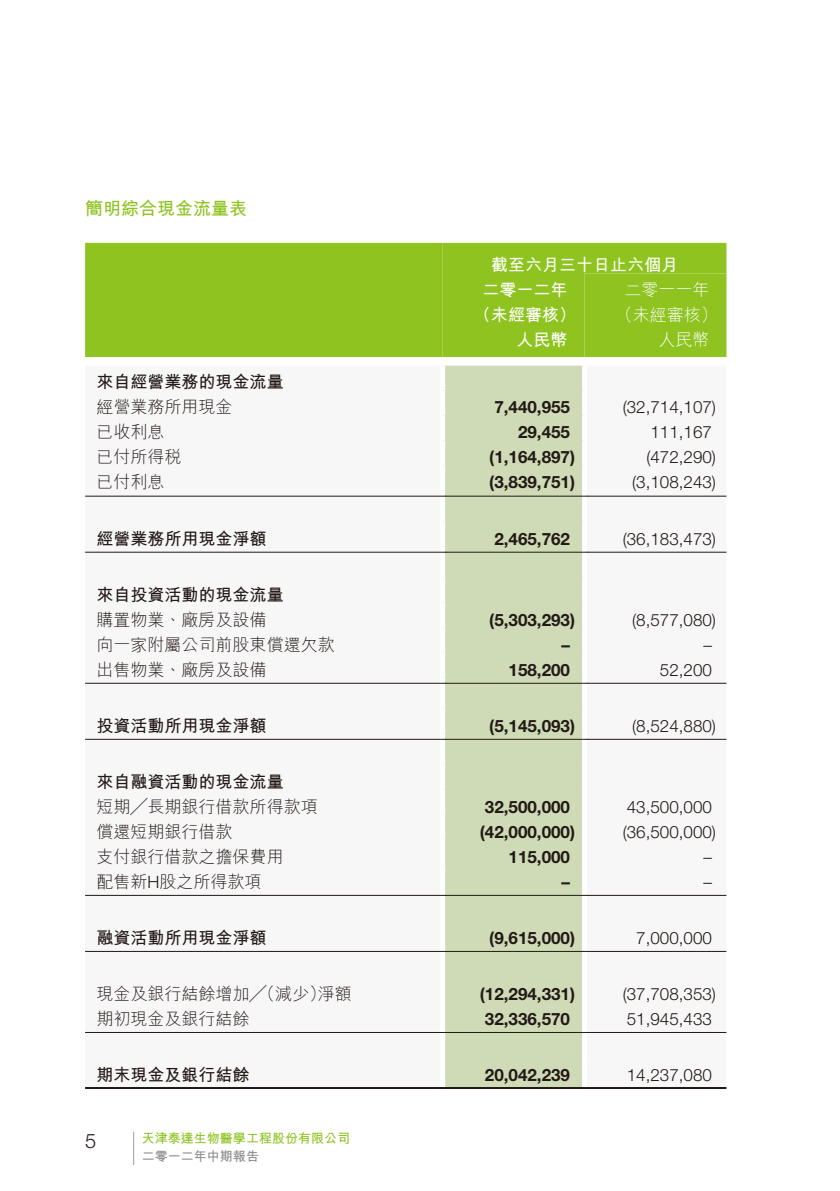
<style>
.page{position:relative;width:840px;height:1191px;background:#fff}
.page>*{position:absolute;margin:0;border:0;box-sizing:border-box;transform-origin:0 0}
.t1{font:300 20px "Helvetica Neue LT Std";color:#231916}
.t2{font:18px "M Hei HK Bold E Ten B5 H";color:#8ec320}
.t3{font:700 17px "Helvetica Neue LT Std";color:#231916}
.t4{font:300 17px "Helvetica Neue LT Std";color:#231916}
.t5{font:17px "M Hei HK Light E Ten B5 H";color:#231916}
.t6{font:17px "M Hei HK Bold E Ten B5 H";color:#231916}
.t7{font:17px/25px "M Hei HK Bold E Ten B5 H";color:#fff}
.t8{font:17px "M Hei HK Light E Ten B5 H";color:#fff}
.t9{font:13px "M Hei HK Bold E Ten B5 H";color:#8ec320}
.t10{font:13px "M Hei HK Bold E Ten B5 H";color:#898989}
.s1{font-family:"Helvetica Neue LT Std";font-weight:300}
</style>
<div class="page">
<hr style="left:133px;top:1131px;width:1px;height:34px;background:#9f9fa0">
<div style="left:85px;top:243px;width:641px;height:114px;background:#8ec320"></div>
<svg style="left:85px;top:496px;width:641px;height:536px"></svg>
<div style="left:445px;top:365px;width:136px;height:722px;background:#cfdbb6"></div>
<div style="left:440px;top:496px;width:5px;height:25px;background:#fff"></div>
<div style="left:581px;top:496px;width:5px;height:25px;background:#fff"></div>
<div style="left:440px;top:521px;width:5px;height:25px;background:#fff"></div>
<div style="left:581px;top:521px;width:5px;height:25px;background:#fff"></div>
<svg style="left:440px;top:546px;width:5px;height:5px"></svg>
<svg style="left:581px;top:546px;width:5px;height:5px"></svg>
<div style="left:440px;top:552px;width:5px;height:25px;background:#fff"></div>
<div style="left:581px;top:552px;width:5px;height:25px;background:#fff"></div>
<div style="left:440px;top:577px;width:5px;height:25px;background:#fff"></div>
<div style="left:581px;top:577px;width:5px;height:25px;background:#fff"></div>
<div style="left:440px;top:602px;width:5px;height:25px;background:#fff"></div>
<div style="left:581px;top:602px;width:5px;height:25px;background:#fff"></div>
<div style="left:440px;top:627px;width:5px;height:25px;background:#fff"></div>
<div style="left:581px;top:627px;width:5px;height:25px;background:#fff"></div>
<div style="left:440px;top:652px;width:5px;height:25px;background:#fff"></div>
<div style="left:581px;top:652px;width:5px;height:25px;background:#fff"></div>
<svg style="left:440px;top:677px;width:5px;height:6px"></svg>
<svg style="left:581px;top:677px;width:5px;height:6px"></svg>
<div style="left:440px;top:684px;width:5px;height:25px;background:#fff"></div>
<div style="left:581px;top:684px;width:5px;height:25px;background:#fff"></div>
<div style="left:440px;top:709px;width:5px;height:25px;background:#fff"></div>
<div style="left:581px;top:709px;width:5px;height:25px;background:#fff"></div>
<svg style="left:440px;top:734px;width:5px;height:5px"></svg>
<svg style="left:581px;top:734px;width:5px;height:5px"></svg>
<div style="left:440px;top:740px;width:5px;height:25px;background:#fff"></div>
<div style="left:581px;top:740px;width:5px;height:25px;background:#fff"></div>
<div style="left:440px;top:765px;width:5px;height:25px;background:#fff"></div>
<div style="left:581px;top:765px;width:5px;height:25px;background:#fff"></div>
<div style="left:440px;top:790px;width:5px;height:25px;background:#fff"></div>
<div style="left:581px;top:790px;width:5px;height:25px;background:#fff"></div>
<div style="left:440px;top:815px;width:5px;height:25px;background:#fff"></div>
<div style="left:581px;top:815px;width:5px;height:25px;background:#fff"></div>
<div style="left:440px;top:840px;width:5px;height:25px;background:#fff"></div>
<div style="left:581px;top:840px;width:5px;height:25px;background:#fff"></div>
<div style="left:440px;top:865px;width:5px;height:25px;background:#fff"></div>
<div style="left:581px;top:865px;width:5px;height:25px;background:#fff"></div>
<svg style="left:440px;top:890px;width:5px;height:5px"></svg>
<svg style="left:581px;top:890px;width:5px;height:5px"></svg>
<div style="left:440px;top:896px;width:5px;height:25px;background:#fff"></div>
<div style="left:581px;top:896px;width:5px;height:25px;background:#fff"></div>
<div style="left:440px;top:921px;width:5px;height:25px;background:#fff"></div>
<div style="left:581px;top:921px;width:5px;height:25px;background:#fff"></div>
<svg style="left:440px;top:946px;width:5px;height:5px"></svg>
<svg style="left:581px;top:946px;width:5px;height:5px"></svg>
<div style="left:440px;top:952px;width:5px;height:25px;background:#fff"></div>
<div style="left:581px;top:952px;width:5px;height:25px;background:#fff"></div>
<div style="left:440px;top:977px;width:5px;height:25px;background:#fff"></div>
<div style="left:581px;top:977px;width:5px;height:25px;background:#fff"></div>
<div style="left:440px;top:1002px;width:5px;height:25px;background:#fff"></div>
<div style="left:581px;top:1002px;width:5px;height:25px;background:#fff"></div>
<svg style="left:440px;top:1027px;width:5px;height:5px"></svg>
<svg style="left:581px;top:1027px;width:5px;height:5px"></svg>
<hr style="left:85px;top:495px;width:360px;height:1px;background:#231916">
<hr style="left:445px;top:495px;width:142px;height:1px;background:#231916">
<hr style="left:586px;top:495px;width:140px;height:1px;background:#231916">
<hr style="left:85px;top:551px;width:360px;height:1px;background:#231916">
<hr style="left:445px;top:551px;width:142px;height:1px;background:#231916">
<hr style="left:586px;top:551px;width:140px;height:1px;background:#231916">
<hr style="left:85px;top:683px;width:360px;height:1px;background:#231916">
<hr style="left:445px;top:683px;width:142px;height:1px;background:#231916">
<hr style="left:586px;top:683px;width:140px;height:1px;background:#231916">
<hr style="left:85px;top:739px;width:360px;height:1px;background:#231916">
<hr style="left:445px;top:739px;width:142px;height:1px;background:#231916">
<hr style="left:586px;top:739px;width:140px;height:1px;background:#231916">
<hr style="left:85px;top:895px;width:360px;height:1px;background:#231916">
<hr style="left:445px;top:895px;width:142px;height:1px;background:#231916">
<hr style="left:586px;top:895px;width:140px;height:1px;background:#231916">
<hr style="left:85px;top:951px;width:360px;height:1px;background:#231916">
<hr style="left:445px;top:951px;width:142px;height:1px;background:#231916">
<hr style="left:586px;top:951px;width:140px;height:1px;background:#231916">
<hr style="left:85px;top:1032px;width:360px;height:1px;background:#231916">
<hr style="left:445px;top:1032px;width:142px;height:1px;background:#231916">
<hr style="left:586px;top:1032px;width:140px;height:1px;background:#231916">
<hr style="left:85px;top:1087px;width:360px;height:2px;background:#231916">
<hr style="left:445px;top:1087px;width:142px;height:2px;background:#231916">
<hr style="left:586px;top:1087px;width:140px;height:2px;background:#231916">
<p class="t2" style="left:85px;top:201px;width:163px">簡明綜合現金流量表</p>
<p class="t7" style="left:482px;top:255px;width:197px;text-indent:9px">截至六月三十日止六個月二零一二年</p>
<p class="t8" style="left:624px;top:284px;width:86px">二零一一年</p>
<p class="t7" style="left:473px;top:305px;width:103px">（未經審核）</p>
<p class="t8" style="left:615px;top:309px;width:103px">（未經審核）</p>
<p class="t7" style="left:516px;top:330px;width:52px">人民幣</p>
<p class="t8" style="left:658px;top:334px;width:52px">人民幣</p>
<p class="t6" style="left:96px;top:376px;width:188px">來自經營業務的現金流量</p>
<p class="t5" style="left:96px;top:401px;width:137px">經營業務所用現金</p>
<p class="t3" style="left:494px;top:397px;width:77px">7,440,955</p>
<p class="t4" style="left:622px;top:401px;width:95px">(32,714,107)</p>
<p class="t5" style="left:96px;top:426px;width:69px">已收利息</p>
<p class="t3" style="left:517px;top:422px;width:53px">29,455</p>
<p class="t4" style="left:650px;top:426px;width:63px">111,167</p>
<p class="t5" style="left:96px;top:451px;width:86px">已付所得稅</p>
<p class="t3" style="left:489px;top:447px;width:87px">(1,164,897)</p>
<p class="t4" style="left:646px;top:451px;width:71px">(472,290)</p>
<p class="t5" style="left:96px;top:476px;width:69px">已付利息</p>
<p class="t3" style="left:489px;top:472px;width:87px">(3,839,751)</p>
<p class="t4" style="left:631px;top:476px;width:85px">(3,108,243)</p>
<p class="t6" style="left:96px;top:532px;width:171px">經營業務所用現金淨額</p>
<p class="t3" style="left:494px;top:529px;width:77px">2,465,762</p>
<p class="t4" style="left:622px;top:532px;width:95px">(36,183,473)</p>
<p class="t6" style="left:96px;top:588px;width:188px">來自投資活動的現金流量</p>
<p class="t5" style="left:96px;top:613px;width:171px">購置物業、廠房及設備</p>
<p class="t3" style="left:489px;top:610px;width:87px">(5,303,293)</p>
<p class="t4" style="left:631px;top:613px;width:85px">(8,577,080)</p>
<p class="t5" style="left:96px;top:638px;width:239px">向一家附屬公司前股東償還欠款</p>
<p class="t3" style="left:561px;top:635px;width:10px">–</p>
<p class="t4" style="left:703px;top:638px;width:10px">–</p>
<p class="t5" style="left:96px;top:663px;width:171px">出售物業、廠房及設備</p>
<p class="t3" style="left:508px;top:660px;width:63px">158,200</p>
<p class="t4" style="left:659px;top:663px;width:53px">52,200</p>
<p class="t6" style="left:96px;top:719px;width:171px">投資活動所用現金淨額</p>
<p class="t3" style="left:489px;top:716px;width:87px">(5,145,093)</p>
<p class="t4" style="left:631px;top:719px;width:85px">(8,524,880)</p>
<p class="t6" style="left:96px;top:775px;width:188px">來自融資活動的現金流量</p>
<p class="t5" style="left:96px;top:800px;width:222px">短期╱長期銀行借款所得款項</p>
<p class="t3" style="left:484px;top:797px;width:87px">32,500,000</p>
<p class="t4" style="left:626px;top:800px;width:87px">43,500,000</p>
<p class="t5" style="left:96px;top:825px;width:137px">償還短期銀行借款</p>
<p class="t3" style="left:479px;top:822px;width:97px">(42,000,000)</p>
<p class="t4" style="left:622px;top:825px;width:95px">(36,500,000)</p>
<p class="t5" style="left:96px;top:850px;width:188px">支付銀行借款之擔保費用</p>
<p class="t3" style="left:508px;top:847px;width:63px">115,000</p>
<p class="t4" style="left:703px;top:850px;width:10px">–</p>
<p class="t5" style="left:96px;top:875px;width:166px">配售新<span class="s1">H</span>股之所得款項</p>
<p class="t3" style="left:561px;top:872px;width:10px">–</p>
<p class="t4" style="left:703px;top:875px;width:10px">–</p>
<p class="t6" style="left:96px;top:931px;width:171px">融資活動所用現金淨額</p>
<p class="t3" style="left:489px;top:928px;width:87px">(9,615,000)</p>
<p class="t4" style="left:636px;top:931px;width:77px">7,000,000</p>
<p class="t5" style="left:96px;top:987px;width:256px">現金及銀行結餘增加╱（減少）淨額</p>
<p class="t3" style="left:479px;top:984px;width:97px">(12,294,331)</p>
<p class="t4" style="left:622px;top:987px;width:95px">(37,708,353)</p>
<p class="t5" style="left:96px;top:1012px;width:154px">期初現金及銀行結餘</p>
<p class="t3" style="left:484px;top:1009px;width:87px">32,336,570</p>
<p class="t4" style="left:626px;top:1012px;width:87px">51,945,433</p>
<p class="t6" style="left:96px;top:1068px;width:154px">期末現金及銀行結餘</p>
<p class="t3" style="left:484px;top:1065px;width:87px">20,042,239</p>
<p class="t4" style="left:626px;top:1068px;width:87px">14,237,080</p>
<p class="t1" style="left:85px;top:1133px;width:13px">5</p>
<p class="t9" style="left:142px;top:1133px;width:209px">天津泰達生物醫學工程股份有限公司</p>
<p class="t10" style="left:142px;top:1151px;width:118px">二零一二年中期報告</p>
</div>
